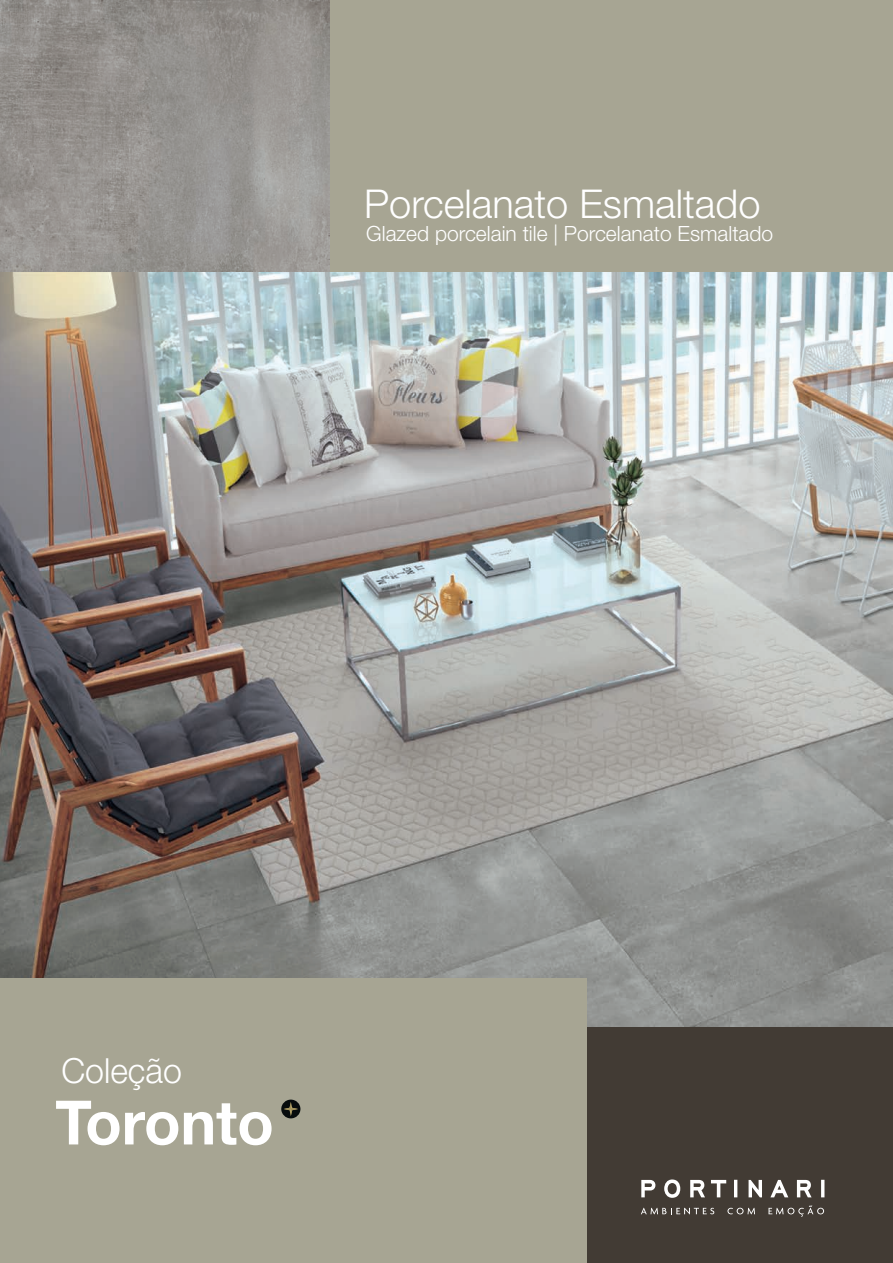
<style>
.page{position:relative;width:893px;height:1263px;background:#fff}
.page>*{position:absolute;margin:0;border:0;box-sizing:border-box;transform-origin:0 0}
.t1{font:700 61.2px "Helvetica Neue LT Std";color:#fff}
.t2{font:300 39.75px "Helvetica Neue LT Std";color:#fff}
.t3{font:300 34.65px "Helvetica Neue LT Std";color:#fff}
.t4{font:300 21px "Helvetica Neue LT Std";color:#fff}
</style>
<div class="page">
<img style="left:0;top:272px;width:893px;height:754px">
<div style="left:329px;top:0;width:564px;height:272px;background:#a7a593"></div>
<div style="left:510px;top:1027px;width:383px;height:236px;background:#423b34"></div>
<div style="left:0;top:978px;width:587px;height:285px;background:#a7a593"></div>
<img style="left:0;top:0;width:329px;height:272px">
<svg style="left:641px;top:1179px;width:183px;height:19px"></svg>
<svg style="left:641px;top:1208px;width:73px;height:6px"></svg>
<svg style="left:727px;top:1208px;width:28px;height:6px"></svg>
<svg style="left:768px;top:1205px;width:56px;height:11px"></svg>
<svg style="left:281px;top:1099px;width:19px;height:19px"></svg>
<svg style="left:284px;top:1102px;width:14px;height:14px"></svg>
<h2 class="t2" style="left:364px;top:179px;width:398px">Porcelanato Esmaltado</h2>
<p class="t4" style="left:366px;top:221px;width:408px">Glazed porcelain tile | Porcelanato Esmaltado</p>
<h3 class="t3" style="left:61px;top:1050px;width:122px">Coleção</h3>
<h1 class="t1" style="left:55px;top:1085px;width:220px">Toronto</h1>
</div>
